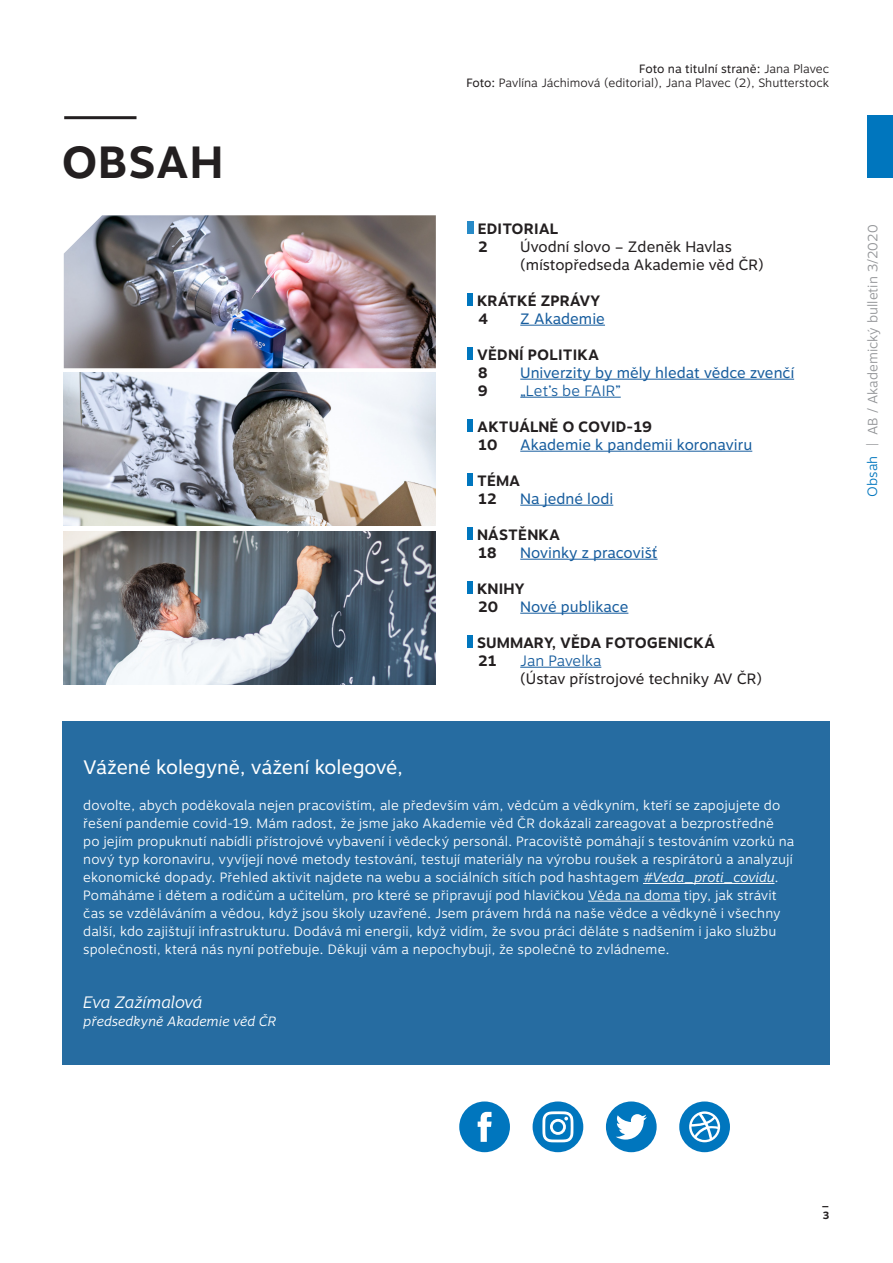
<style>
.page{position:relative;width:893px;height:1263px;background:#fff}
.page>*{position:absolute;margin:0;border:0;box-sizing:border-box;transform-origin:0 0}
.t1{font:700 45px "Motiva Sans";letter-spacing:.01em;color:#231f20}
.Chleba{font:19.5px "Motiva Sans";letter-spacing:-.005em;color:#fff}
.Chleba-2{font:italic 300 16.5px "Motiva Sans";letter-spacing:-.015em;color:#fff}
.Chleba-3{font:15px "Motiva Sans";color:#175d9e}
.Chleba-4{font:700 15px "Motiva Sans";letter-spacing:.01em;color:#231f20}
.Chleba-5{font:15px/18px "Motiva Sans";color:#231f20}
.Chleba-6{font:300 15px "Motiva Sans";color:#175d9e}
.Chleba-7{font:300 13.5px/18px "Motiva Sans";letter-spacing:.01em;color:#fff}
.t2{font:300 13.5px "Motiva Sans";color:#939598}
.Chleba-8{font:italic 300 13.5px "Motiva Sans";letter-spacing:.005em;color:#fff}
.t3{font:300 13.5px "Motiva Sans";color:#0076be}
.t4{font:300 12px "Motiva Sans";color:#231f20}
.t5{font:12px "Motiva Sans";color:#231f20}
.t6{font:700 10.5px/12.6px "Motiva Sans";color:#231f20}
.s1{font-weight:300}
.s2{font-weight:400}
.s3{font-weight:300;color:#175d9e}
.s4{font-style:italic}
</style>
<div class="page">
<div style="left:459px;top:1101px;width:51px;height:51px;background:#0076be;border-radius:50%"></div>
<svg style="left:478px;top:1112px;width:14px;height:30px"></svg>
<div style="left:679px;top:1101px;width:51px;height:51px;background:#0076be;border-radius:50%"></div>
<svg style="left:689px;top:1111px;width:31px;height:31px"></svg>
<div style="left:606px;top:1101px;width:51px;height:51px;background:#0076be;border-radius:50%"></div>
<svg style="left:616px;top:1114px;width:31px;height:25px"></svg>
<div style="left:533px;top:1101px;width:50px;height:51px;background:#0076be;border-radius:50%"></div>
<svg style="left:542px;top:1111px;width:31px;height:31px"></svg>
<hr style="left:520px;top:325px;width:85px;height:1px;background:#175d9e">
<hr style="left:520px;top:379px;width:274px;height:1px;background:#175d9e">
<hr style="left:520px;top:397px;width:101px;height:1px;background:#175d9e">
<hr style="left:520px;top:451px;width:232px;height:1px;background:#175d9e">
<hr style="left:520px;top:505px;width:93px;height:1px;background:#175d9e">
<hr style="left:520px;top:559px;width:138px;height:1px;background:#175d9e">
<hr style="left:520px;top:613px;width:108px;height:1px;background:#175d9e">
<hr style="left:520px;top:667px;width:81px;height:1px;background:#175d9e">
<div style="left:468px;top:221px;width:6px;height:13px;background:#278ac7"></div>
<div style="left:468px;top:293px;width:5px;height:13px;background:#0076be"></div>
<div style="left:468px;top:347px;width:5px;height:13px;background:#0076be"></div>
<div style="left:468px;top:419px;width:5px;height:13px;background:#0076be"></div>
<div style="left:468px;top:473px;width:5px;height:13px;background:#0076be"></div>
<div style="left:468px;top:527px;width:5px;height:13px;background:#0076be"></div>
<div style="left:468px;top:581px;width:5px;height:13px;background:#0076be"></div>
<div style="left:468px;top:635px;width:5px;height:13px;background:#0076be"></div>
<div style="left:867px;top:116px;width:26px;height:62px;background:#0076be"></div>
<img style="left:64px;top:215px;width:372px;height:153px">
<img style="left:64px;top:372px;width:372px;height:153px">
<img style="left:64px;top:531px;width:372px;height:153px">
<hr style="left:64px;top:116px;width:73px;height:3px;background:#231f20">
<div style="left:62px;top:721px;width:767px;height:344px;background:#266ca1"></div>
<hr style="left:643px;top:883px;width:131px;height:1px;background:#fff">
<hr style="left:588px;top:901px;width:92px;height:1px;background:#fff">
<p class="t1" style="left:61px;top:129px;width:163px">OBSAH</p>
<p class="t5" style="left:639px;top:60px;width:191px">Foto na titulní straně: <span class="s1">Jana Plavec</span></p>
<p class="t4" style="left:466px;top:74px;width:364px"><span class="s2">Foto:</span> Pavlína Jáchimová (editorial), Jana Plavec (2), Shutterstock</p>
<p class="Chleba-4" style="left:478px;top:218px;width:82px">EDITORIAL</p>
<p class="Chleba-4" style="left:478px;top:236px;width:11px">2</p>
<p class="Chleba-5" style="left:520px;top:238px;width:213px">Úvodní slovo – Zdeněk Havlas</p>
<p class="Chleba-5" style="left:520px;top:256px;width:245px">(místopředseda Akademie věd ČR)</p>
<p class="Chleba-4" style="left:477px;top:290px;width:125px">KRÁTKÉ ZPRÁVY</p>
<p class="Chleba-4" style="left:478px;top:308px;width:12px">4</p>
<p class="Chleba-3" style="left:520px;top:308px;width:86px">Z Akademie</p>
<p class="Chleba-4" style="left:477px;top:344px;width:124px">VĚDNÍ POLITIKA</p>
<p class="Chleba-4" style="left:478px;top:362px;width:11px">8</p>
<p class="Chleba-3" style="left:520px;top:362px;width:275px">Univerzity by měly hledat vědce zvenčí</p>
<p class="Chleba-4" style="left:478px;top:380px;width:11px">9</p>
<p class="Chleba-6" style="left:520px;top:380px;width:102px">„Let’s be FAIR”</p>
<p class="Chleba-4" style="left:477px;top:416px;width:176px">AKTUÁLNĚ O COVID-19</p>
<p class="Chleba-4" style="left:478px;top:434px;width:21px">10</p>
<p class="Chleba-3" style="left:520px;top:434px;width:234px">Akademie k pandemii koronaviru</p>
<p class="Chleba-4" style="left:477px;top:470px;width:45px">TÉMA</p>
<p class="Chleba-4" style="left:478px;top:488px;width:20px">12</p>
<p class="Chleba-3" style="left:520px;top:488px;width:95px">Na jedné lodi</p>
<p class="Chleba-4" style="left:477px;top:524px;width:85px">NÁSTĚNKA</p>
<p class="Chleba-4" style="left:478px;top:542px;width:20px">18</p>
<p class="Chleba-3" style="left:520px;top:542px;width:139px">Novinky z pracovišť</p>
<p class="Chleba-4" style="left:477px;top:578px;width:49px">KNIHY</p>
<p class="Chleba-4" style="left:478px;top:596px;width:22px">20</p>
<p class="Chleba-3" style="left:520px;top:596px;width:110px">Nové publikace</p>
<p class="Chleba-4" style="left:477px;top:632px;width:240px">SUMMARY, VĚDA FOTOGENICKÁ</p>
<p class="Chleba-4" style="left:478px;top:650px;width:20px">21</p>
<p class="Chleba-5" style="left:520px;top:652px;width:243px"><span class="s3">Jan Pavelka<br></span>(Ústav přístrojové techniky AV ČR)</p>
<p class="Chleba" style="left:83px;top:753px;width:321px">Vážené kolegyně, vážení kolegové,</p>
<p class="Chleba-7" style="left:83px;top:796px;width:712px">dovolte, abych poděkovala nejen pracovištím, ale především vám, vědcům a vědkyním, kteří se zapojujete do řešení pandemie covid-19. Mám radost, že jsme jako Akademie věd ČR dokázali zareagovat a bezprostředně<br>po jejím propuknutí nabídli přístrojové vybavení i vědecký personál. Pracoviště pomáhají s testováním vzorků na nový typ koronaviru, vyvíjejí nové metody testování, testují materiály na výrobu roušek a respirátorů a analyzují ekonomické dopady. Přehled aktivit najdete na webu a sociálních sítích pod hashtagem <span class="s4">#Veda_proti_covidu</span>.<br>Pomáháme i dětem a rodičům a učitelům, pro které se připravují pod hlavičkou Věda na doma tipy, jak strávit čas se vzděláváním a vědou, když jsou školy uzavřené. Jsem právem hrdá na naše vědce a vědkyně i všechny další, kdo zajištují infrastrukturu. Dodává mi energii, když vidím, že svou práci děláte s nadšením i jako službu společnosti, která nás nyní potřebuje. Děkuji vám a nepochybuji, že společně to zvládneme.</p>
<p class="Chleba-2" style="left:83px;top:990px;width:121px">Eva Zažímalová</p>
<p class="Chleba-8" style="left:83px;top:1011px;width:195px">předsedkyně Akademie věd ČR</p>
<p class="t2" style="left:863px;top:446px;width:222px;rotate:-90deg">| AB / Akademický bulletin 3/2020</p>
<p class="t3" style="left:862px;top:496px;width:42px;rotate:-90deg">Obsah</p>
<p class="t6" style="left:822px;top:1196px;width:9px">_<br>3</p>
</div>
